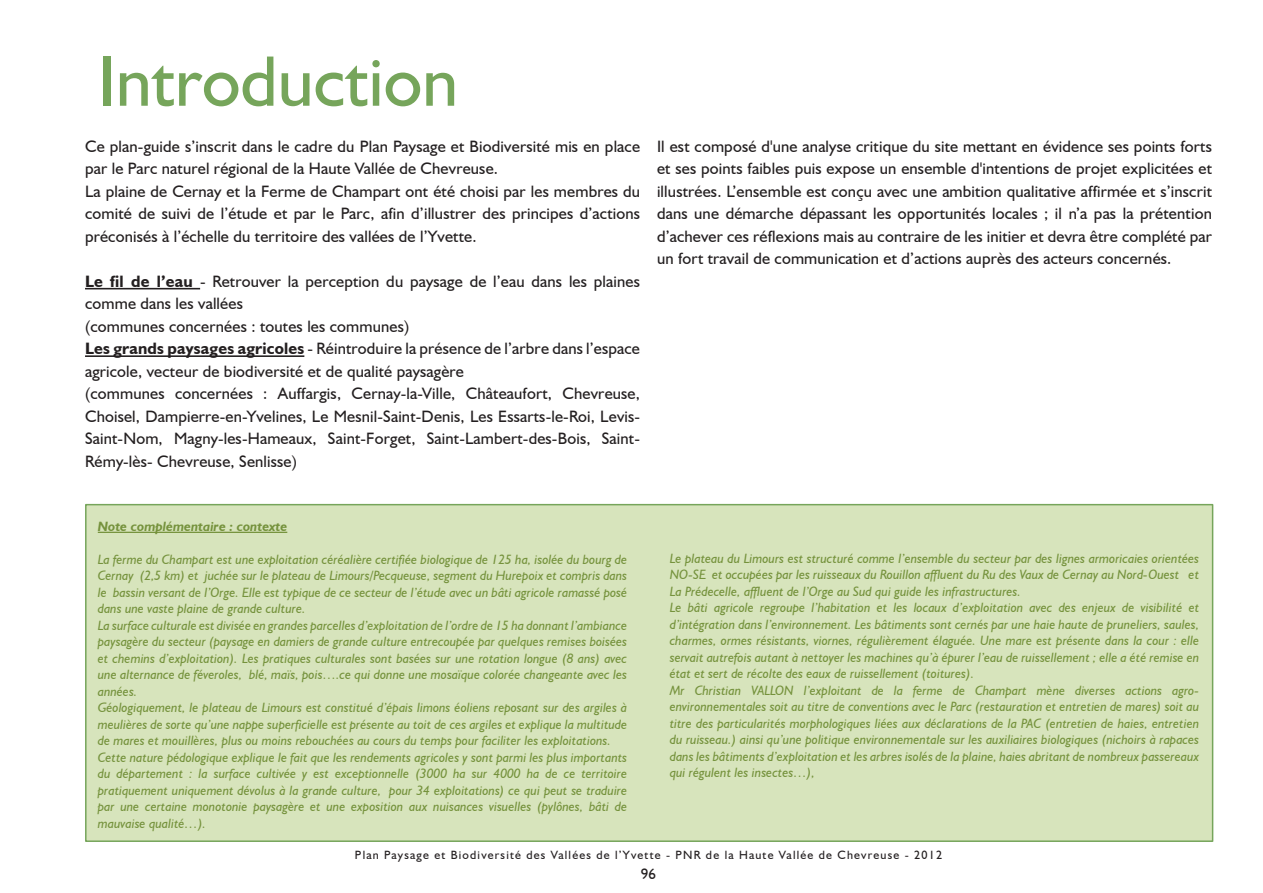
<style>
.page{position:relative;width:1263px;height:893px;background:#fff}
.page>*{position:absolute;margin:0;border:0;box-sizing:border-box;transform-origin:0 0}
.Gros_titre{font:72px "Humanist 521 BT";color:#76a55b}
.texte_gauche{font:16.5px/22.5px "Humanist 521 BT";letter-spacing:.01em;color:#231f20}
.t1{font:15px "Humanist 521 BT";color:#231f20}
.légende{font:italic 13.5px/16.5px "Humanist 521 BT";color:#75923c;text-align:justify}
.légende-2{font:italic 700 13.5px "Humanist 521 BT";color:#75923c}
.t2{font:12px "Humanist 521 BT";letter-spacing:.1em;color:#231f20}
.s1{font-weight:700}
</style>
<div class="page">
<div style="left:85px;top:504px;width:1128px;height:338px;background:#d7e4bc;border:2px solid #76a55b"></div>
<hr style="left:85px;top:288px;width:115px;height:1px;background:#231f20">
<hr style="left:85px;top:355px;width:219px;height:2px;background:#231f20">
<hr style="left:98px;top:532px;width:189px;height:1px;background:#75923c">
<p class="Gros_titre" style="left:98px;top:37px;width:362px">Introduction</p>
<p class="texte_gauche" style="left:85px;top:135px;width:556px">Ce plan-guide s’inscrit dans le cadre du Plan Paysage et Biodiversité mis en place par le Parc naturel régional de la Haute Vallée de Chevreuse.</p>
<p class="texte_gauche" style="left:85px;top:180px;width:557px;text-align:justify">La plaine de Cernay et la Ferme de Champart ont été choisi par les membres du comité de suivi de l’étude et par le Parc, afin d’illustrer des principes d’actions préconisés à l’échelle du territoire des vallées de l’Yvette.</p>
<p class="texte_gauche" style="left:85px;top:270px;width:556px"><span class="s1">Le fil de l’eau</span> - Retrouver la perception du paysage de l’eau dans les plaines comme dans les vallées</p>
<p class="texte_gauche" style="left:85px;top:315px;width:326px">(communes concernées : toutes les communes)</p>
<p class="texte_gauche" style="left:85px;top:337px;width:556px"><span class="s1">Les grands paysages agricoles</span> - Réintroduire la présence de l’arbre dans l’espace agricole, vecteur de biodiversité et de qualité paysagère</p>
<p class="texte_gauche" style="left:85px;top:382px;width:556px;text-align:justify">(communes concernées : Auffargis, Cernay-la-Ville, Châteaufort, Chevreuse, Choisel, Dampierre-en-Yvelines, Le Mesnil-Saint-Denis, Les Essarts-le-Roi, Levis-Saint-Nom, Magny-les-Hameaux, Saint-Forget, Saint-Lambert-des-Bois, Saint-Rémy-lès- Chevreuse, Senlisse)</p>
<p class="texte_gauche" style="left:657px;top:135px;width:557px;text-align:justify">Il est composé d'une analyse critique du site mettant en évidence ses points forts et ses points faibles puis expose un ensemble d'intentions de projet explicitées et illustrées. L’ensemble est conçu avec une ambition qualitative affirmée et s’inscrit dans une démarche dépassant les opportunités locales ; il n’a pas la prétention d’achever ces réflexions mais au contraire de les initier et devra être complété par un fort travail de communication et d’actions auprès des acteurs concernés.</p>
<p class="légende-2" style="left:98px;top:518px;width:191px">Note complémentaire : contexte</p>
<p class="légende" style="left:98px;top:551px;width:531px">La ferme du Champart est une exploitation céréalière certifiée biologique de 125 ha, isolée du bourg de Cernay (2,5 km) et juchée sur le plateau de Limours/Pecqueuse, segment du Hurepoix et compris dans le bassin versant de l’Orge. Elle est typique de ce secteur de l’étude avec un bâti agricole ramassé posé dans une vaste plaine de grande culture.</p>
<p class="légende" style="left:98px;top:617px;width:531px">La surface culturale est divisée en grandes parcelles d’exploitation de l’ordre de 15 ha donnant l’ambiance paysagère du secteur (paysage en damiers de grande culture entrecoupée par quelques remises boisées et chemins d’exploitation). Les pratiques culturales sont basées sur une rotation longue (8 ans) avec une alternance de féveroles, blé, maïs, pois….ce qui donne une mosaïque colorée changeante avec les années.</p>
<p class="légende" style="left:98px;top:699px;width:531px">Géologiquement, le plateau de Limours est constitué d’épais limons éoliens reposant sur des argiles à meulières de sorte qu’une nappe superficielle est présente au toit de ces argiles et explique la multitude de mares et mouillères, plus ou moins rebouchées au cours du temps pour faciliter les exploitations.</p>
<p class="légende" style="left:98px;top:749px;width:531px">Cette nature pédologique explique le fait que les rendements agricoles y sont parmi les plus importants du département : la surface cultivée y est exceptionnelle (3000 ha sur 4000 ha de ce territoire pratiquement uniquement dévolus à la grande culture, pour 34 exploitations) ce qui peut se traduire par une certaine monotonie paysagère et une exposition aux nuisances visuelles (pylônes, bâti de mauvaise qualité…).</p>
<p class="légende" style="left:670px;top:550px;width:531px">Le plateau du Limours est structuré comme l’ensemble du secteur par des lignes armoricaies orientées NO-SE et occupées par les ruisseaux du Rouillon affluent du Ru des Vaux de Cernay au Nord-Ouest et La Prédecelle, affluent de l’Orge au Sud qui guide les infrastructures.</p>
<p class="légende" style="left:670px;top:599px;width:531px">Le bâti agricole regroupe l’habitation et les locaux d’exploitation avec des enjeux de visibilité et d’intégration dans l’environnement. Les bâtiments sont cernés par une haie haute de pruneliers, saules, charmes, ormes résistants, viornes, régulièrement élaguée. Une mare est présente dans la cour : elle servait autrefois autant à nettoyer les machines qu’à épurer l’eau de ruissellement ; elle a été remise en état et sert de récolte des eaux de ruissellement (toitures).</p>
<p class="légende" style="left:670px;top:681px;width:531px">Mr Christian VALLON l’exploitant de la ferme de Champart mène diverses actions agro&shy;environnementales soit au titre de conventions avec le Parc (restauration et entretien de mares) soit au titre des particularités morphologiques liées aux déclarations de la PAC (entretien de haies, entretien du ruisseau.) ainsi qu’une politique environnementale sur les auxiliaires biologiques (nichoirs à rapaces dans les bâtiments d’exploitation et les arbres isolés de la plaine, haies abritant de nombreux passereaux qui régulent les insectes…),</p>
<p class="t2" style="left:355px;top:847px;width:589px">Plan Paysage et Biodiversité des Vallées de l’Yvette - PNR de la Haute Vallée de Chevreuse - 2012</p>
<p class="t1" style="left:641px;top:865px;width:17px">96</p>
</div>
